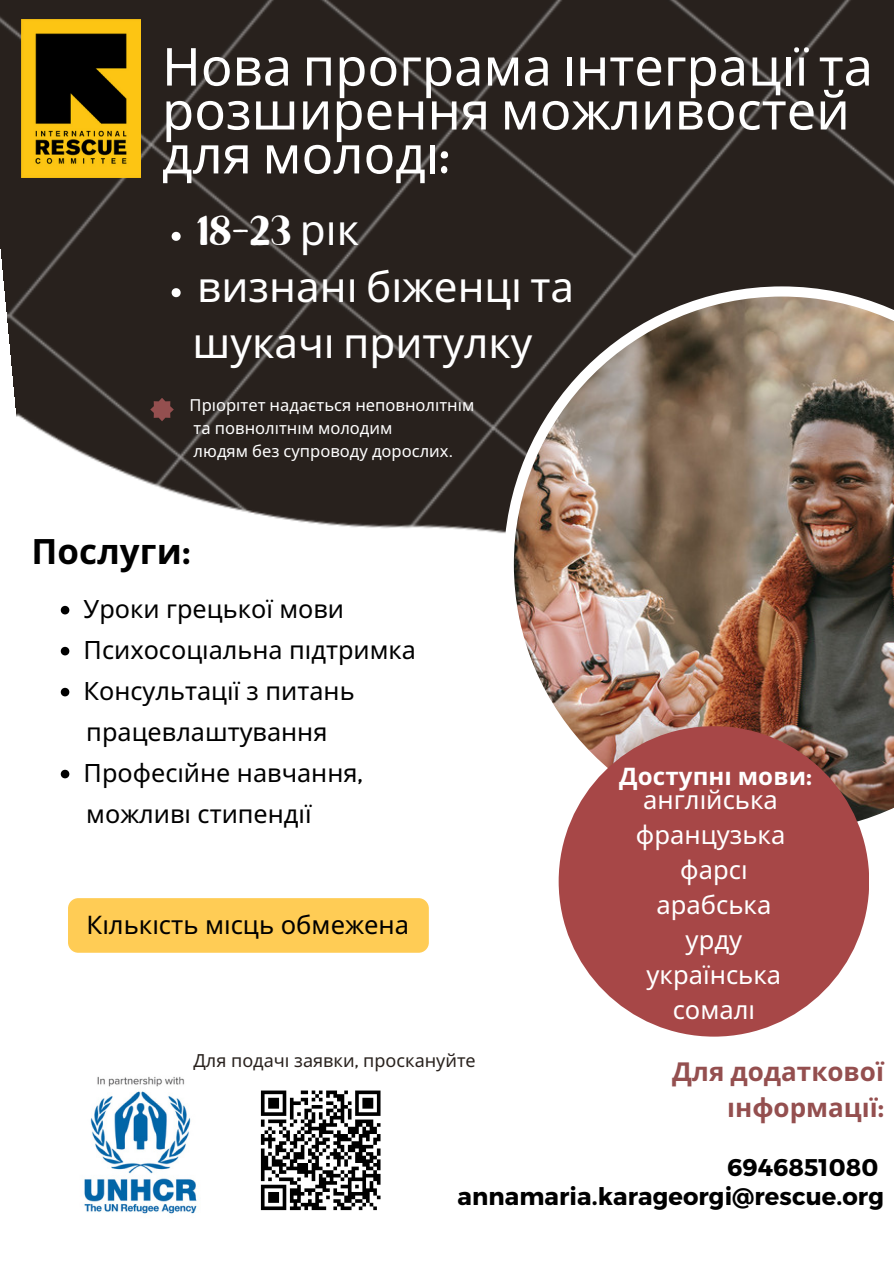
<style>
.page{position:relative;width:894px;height:1264px;background:#fff}
.page>*{position:absolute;margin:0;border:0;box-sizing:border-box;transform-origin:0 0}
.t1{font:52.35px/44px "Noto Sans";color:#fff}
.t2{font:42.15px "Noto Sans";color:#fff}
.t3{font:42.15px "Brixton Sans TC";color:#fff}
.t4{font:700 34.95px "Noto Sans";letter-spacing:.005em;color:#000}
.t5{font:700 25.95px/36px "Noto Sans";color:#944f4f;text-align:right}
.t6{font:25.5px "Noto Sans";color:#fff}
.t7{font:25.5px "Noto Sans";color:#000}
.t8{font:25.2px "Noto Sans";color:#000}
.t9{font:700 24.15px "Montserrat";letter-spacing:.005em;color:#000}
.t10{font:700 24.15px "Noto Sans";letter-spacing:.005em;color:#fff}
.t11{font:18px "Noto Sans";color:#29221e}
.t12{font:16.5px "Noto Sans";color:#fff}
.s1{font-family:"Brixton Sans TC"}
.s2{font-family:"Noto Sans"}
.s3{font-family:"Canva Sans"}
.s4{font-family:"Montserrat"}
</style>
<div class="page">
<img style="left:0;top:0;width:893px;height:982px">
<img style="left:503px;top:286px;width:390px;height:556px">
<div style="left:68px;top:898px;width:360px;height:54px;background:#fc5;border-radius:10px"></div>
<div style="left:558px;top:726px;width:311px;height:310px;background:#a74747;border-radius:50%"></div>
<img style="left:22px;top:20px;width:118px;height:157px">
<svg style="left:171px;top:232px;width:10px;height:9px"></svg>
<svg style="left:171px;top:288px;width:10px;height:9px"></svg>
<svg style="left:61px;top:606px;width:8px;height:8px"></svg>
<svg style="left:61px;top:647px;width:8px;height:8px"></svg>
<svg style="left:61px;top:687px;width:8px;height:9px"></svg>
<svg style="left:61px;top:769px;width:8px;height:9px"></svg>
<img style="left:84px;top:1076px;width:113px;height:138px">
<svg style="left:260px;top:1090px;width:121px;height:121px"></svg>
<svg style="left:150px;top:398px;width:24px;height:23px"></svg>
<p class="t1" style="left:162px;top:43px;width:712px">Нова програма і нтеграції та розширення можливостей</p>
<p class="t1" style="left:162px;top:131px;width:289px">для молоді<span class="s1">:</span></p>
<p class="t3" style="left:197px;top:215px;width:163px">18-23 <span class="s2">рі к</span></p>
<p class="t2" style="left:197px;top:256px;width:378px">визнані біженці та</p>
<p class="t2" style="left:192px;top:313px;width:341px">шукачі притулку</p>
<p class="t12" style="left:189px;top:393px;width:286px">Пріорітет надається неповнолітні м</p>
<p class="t12" style="left:193px;top:416px;width:200px">та повнолітні м молодим</p>
<p class="t12" style="left:193px;top:439px;width:261px">людям без супроводу дорослих<span class="s3">.</span></p>
<p class="t4" style="left:31px;top:526px;width:160px">Послуги<span class="s4">:</span></p>
<p class="t8" style="left:84px;top:591px;width:262px">Уроки грецької мови</p>
<p class="t8" style="left:84px;top:632px;width:334px">Психосоціальна підтримка</p>
<p class="t8" style="left:84px;top:673px;width:272px">Консультації з питань</p>
<p class="t8" style="left:86px;top:714px;width:242px">працевлаштування</p>
<p class="t8" style="left:84px;top:755px;width:281px">Професі йне навчання<span class="s4">,</span></p>
<p class="t8" style="left:86px;top:796px;width:227px">можливі стипендії</p>
<p class="t7" style="left:86px;top:906px;width:324px">Кількість місць обмежена</p>
<p class="t10" style="left:619px;top:759px;width:194px">Доступні мови<span class="s4">:</span></p>
<p class="t6" style="left:643px;top:782px;width:136px">англійська</p>
<p class="t6" style="left:635px;top:817px;width:151px">французька</p>
<p class="t6" style="left:680px;top:851px;width:64px">фарсі</p>
<p class="t6" style="left:656px;top:886px;width:116px">арабська</p>
<p class="t6" style="left:685px;top:921px;width:58px">урду</p>
<p class="t6" style="left:646px;top:956px;width:136px">українська</p>
<p class="t6" style="left:672px;top:991px;width:80px">сомалі</p>
<p class="t11" style="left:193px;top:1047px;width:284px">Для подачі заявки<span class="s4">,</span> проскануйте</p>
<p class="t5" style="left:672px;top:1053px;width:213px">Для додаткової і нформації<span class="s4">:</span></p>
<p class="t9" style="left:726px;top:1151px;width:153px">6946851080</p>
<p class="t9" style="left:457px;top:1180px;width:428px">annamaria.karageorgi@rescue.org</p>
</div>
